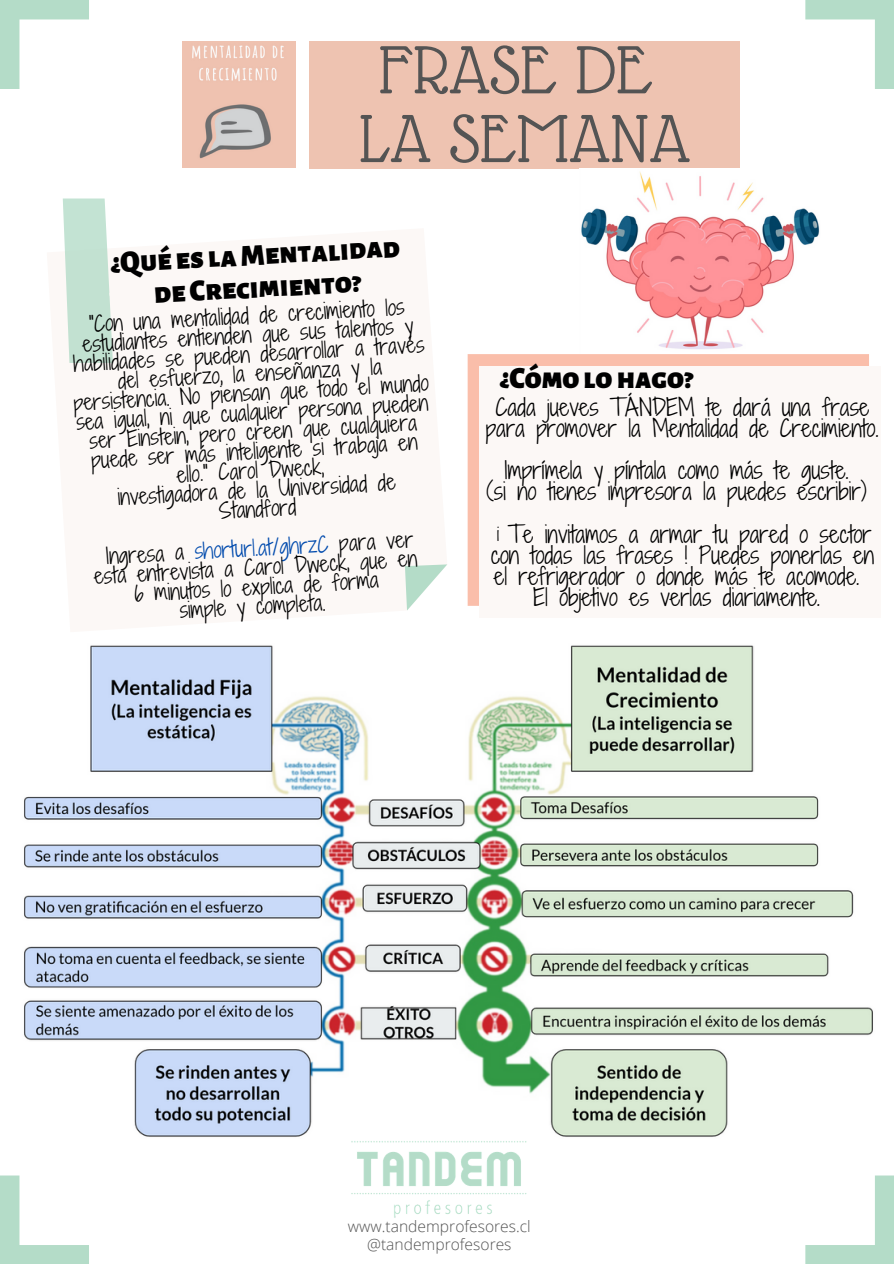
<style>
.page{position:relative;width:894px;height:1264px;background:#fff}
.page>*{position:absolute;margin:0;border:0;box-sizing:border-box;transform-origin:0 0}
.t1{font:73.8px/68.7px "Glass Antiqua";color:#545454}
.t2{font:900 30px/32.7px "Alegreya Sans SC";color:#000;text-align:center}
.t3{font:22.8px/21px "Shadows Into Light Two";color:#000;text-align:center}
.t4{font:21px/19.4px "Shadows Into Light Two";color:#000;text-align:center}
.t5{font:300 15.6px/17.5px "Open Sans";color:#545454;text-align:center}
.s1{color:#004aad}
</style>
<div class="page">
<svg style="left:63px;top:198px;width:50px;height:165px;background:#cbe5d7"></svg>
<svg style="left:404px;top:564px;width:43px;height:46px"></svg>
<svg style="left:0;top:0;width:89px;height:89px"></svg>
<svg style="left:805px;top:1175px;width:88px;height:88px"></svg>
<svg style="left:805px;top:0;width:88px;height:89px"></svg>
<svg style="left:0;top:1175px;width:89px;height:88px"></svg>
<img style="left:351px;top:1141px;width:176px;height:77px">
<div style="left:309px;top:41px;width:430px;height:127px;background:#eec3b1"></div>
<img style="left:182px;top:42px;width:113px;height:126px">
<img style="left:581px;top:172px;width:239px;height:177px">
<img style="left:24px;top:645px;width:849px;height:492px">
<svg style="left:761px;top:1037px;width:112px;height:100px"></svg>
<svg style="left:467px;top:354px;width:401px;height:252px;background:#fabfac"></svg>
<div style="left:479px;top:366px;width:401px;height:252px;background:#fcf8f6"></div>
<h1 class="t1" style="left:358px;top:36px;width:333px">FRASE DE<br>LA SEMANA</h1>
<h2 class="t2" style="left:111px;top:247px;width:290px;rotate:-3deg">¿Qué es la Mentalidad de Crecimiento?</h2>
<p class="t4" style="left:69px;top:315px;width:357px;rotate:-3deg">"Con una mentalidad de crecimiento los estudiantes entienden que sus talentos y habilidades se pueden desarrollar a través del esfuerzo, la enseñanza y la persistencia. No piensan que todo el mundo sea igual, ni que cualquier persona pueden ser Einstein, pero creen que cualquiera puede ser más inteligente si trabaja en ello." Carol Dweck,<br>investigadora de la Universidad de Standford</p>
<p class="t4" style="left:93px;top:546px;width:325px;rotate:-3deg">Ingresa a <span class="s1">shorturl.at/ghrzC</span> para ver esta entrevista a Carol Dweck, que en<br>6 minutos lo explica de forma<br>simple y completa.</p>
<h2 class="t2" style="left:500px;top:363px;width:194px">¿Cómolohago?</h2>
<p class="t3" style="left:485px;top:397px;width:394px">Cada jueves TÁNDEM te dará una frase para promover la Mentalidad de Crecimiento.</p>
<p class="t3" style="left:486px;top:460px;width:382px">Imprímela y píntala como más te guste.<br>(si no tienes impresora la puedes escribir)</p>
<p class="t3" style="left:490px;top:523px;width:385px">¡ Te invitamos a armar tu pared o sector con todas las frases ! Puedes ponerlas en el refrigerador o donde más te acomode.<br>El objetivo es verlas diariamente.</p>
<p class="t5" style="left:348px;top:1217px;width:184px">www.tandemprofesores.cl @tandemprofesores</p>
</div>
